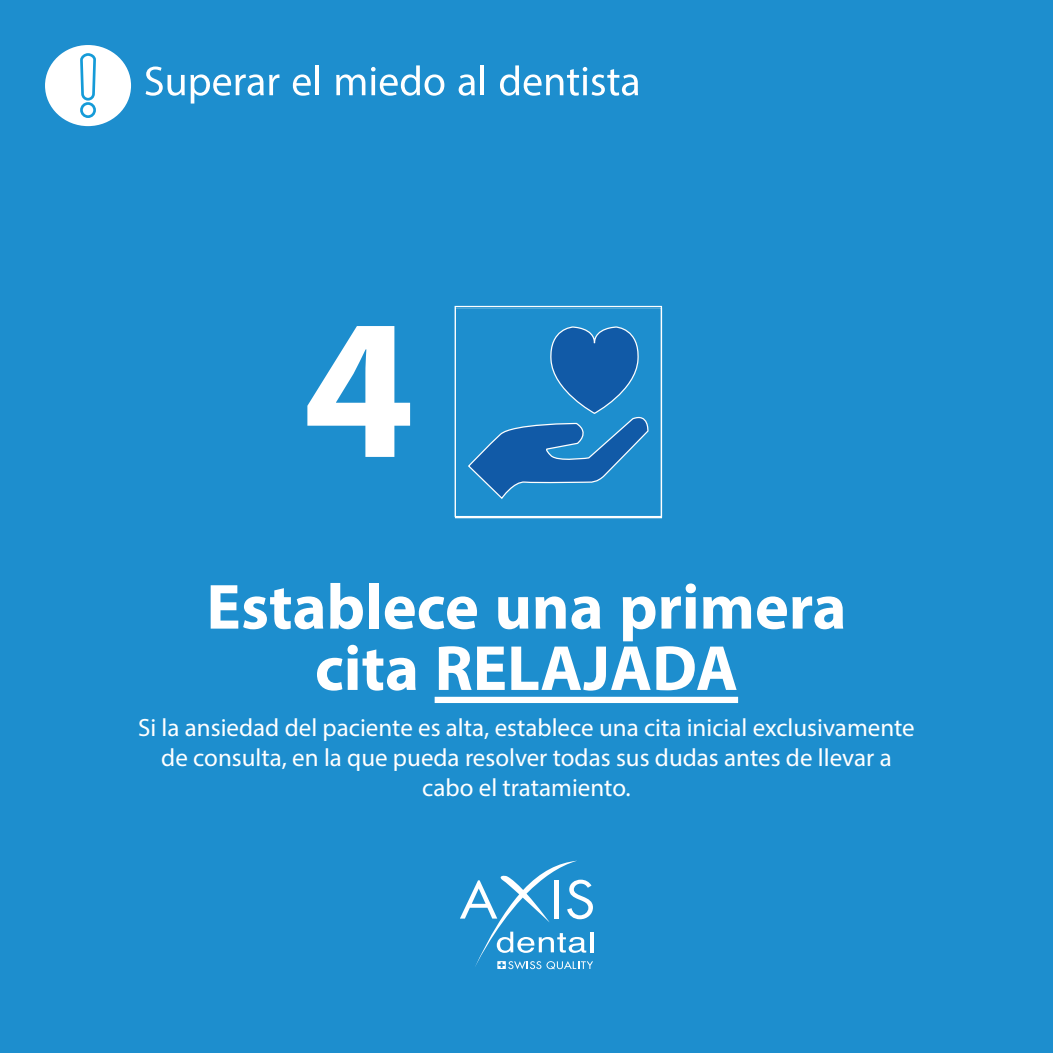
<style>
.page{position:relative;width:1053px;height:1053px;background:#fff}
.page>*{position:absolute;margin:0;border:0;box-sizing:border-box;transform-origin:0 0}
.t1{font:700 201.25px "Myriad Hebrew";color:#fff}
.t2{font:700 90px "Myriad Arabic";color:#fff}
.t3{font:58.75px "Myriad Arabic";color:#fff}
.t4{font:25px/30px "Myriad Pro";color:#fff;text-align:center}
</style>
<div class="page">
<div style="left:0;top:0;width:1052px;height:1052px;background:#1d8ece"></div>
<div style="left:45px;top:45px;width:86px;height:81px;background:#fff;border-radius:50%"></div>
<svg style="left:460px;top:860px;width:133px;height:109px"></svg>
<svg style="left:80px;top:53px;width:16px;height:65px"></svg>
<div style="left:434px;top:696px;width:304px;height:7px;background:#fff"></div>
<svg style="left:456px;top:308px;width:206px;height:210px"></svg>
<div style="left:454px;top:306px;width:208px;height:211px;border:1px solid #fff"></div>
<h3 class="t3" style="left:144px;top:41px;width:498px">Superar el miedo al dentista</h3>
<h1 class="t1" style="left:303px;top:276px;width:113px">4</h1>
<h2 class="t2" style="left:206px;top:545px;width:641px">Establece una primera</h2>
<h2 class="t2" style="left:315px;top:606px;width:425px">cita RELAJADA</h2>
<p class="t4" style="left:138px;top:712px;width:778px">Si la ansiedad del paciente es alta, establece una cita inicial exclusivamente de consulta, en la que pueda resolver todas sus dudas antes de llevar a cabo el tratamiento.</p>
</div>
